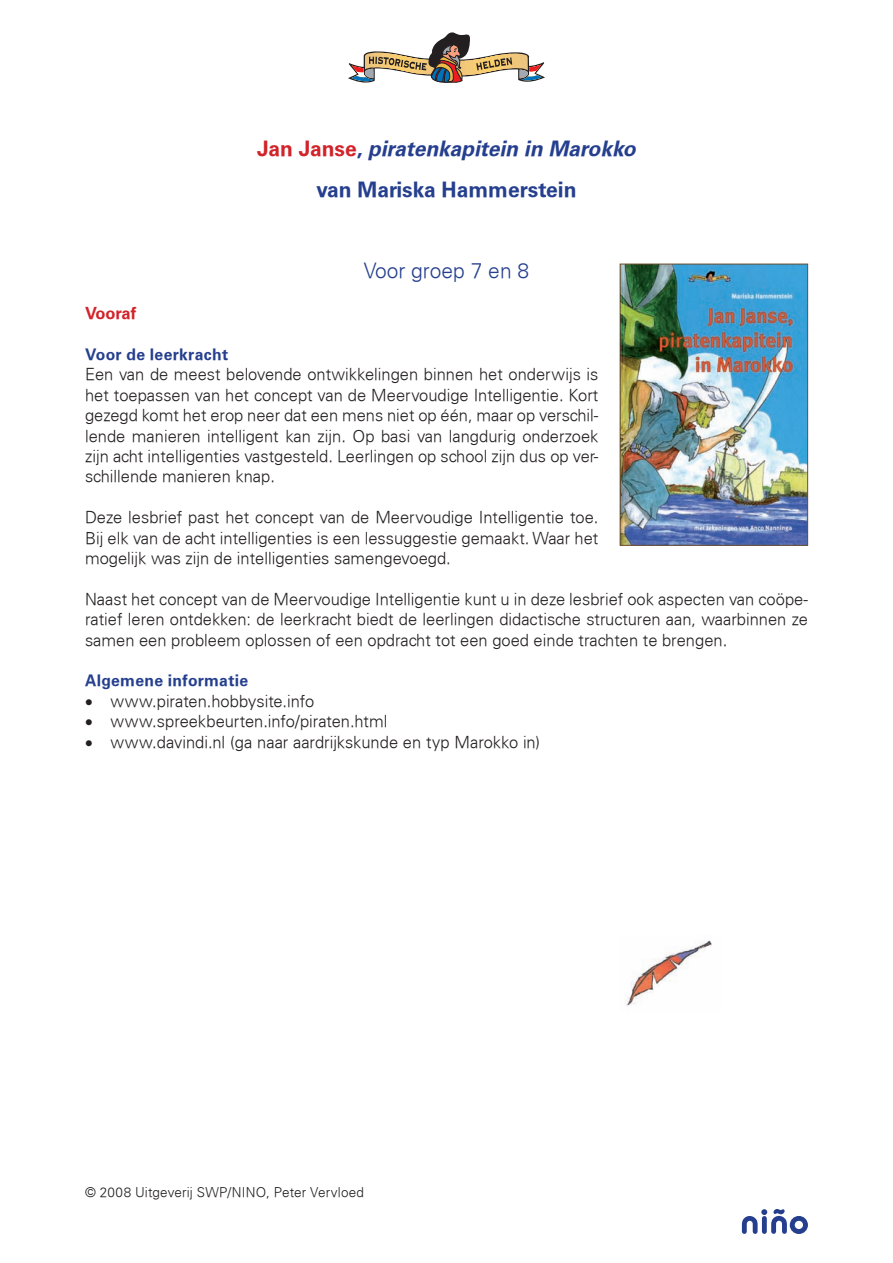
<style>
.page{position:relative;width:893px;height:1263px;background:#fff}
.page>*{position:absolute;margin:0;border:0;box-sizing:border-box;transform-origin:0 0}
.t1{font:italic 700 21px/40.8px "Univers";color:#253f8e;text-align:center}
.t2{font:300 21px "Univers";color:#253f8e}
.t3{font:300 16.5px/20.4px "Univers";color:#231f20;text-align:justify}
.t4{font:700 16.5px "Univers";color:#d1232a}
.t5{font:700 15.75px "Univers";letter-spacing:.02em;color:#253f8e}
.t6{font:300 13.5px "Univers";letter-spacing:.015em;color:#231f20}
.s1{font-style:normal;color:#d1232a}
.s2{font-style:normal}
</style>
<div class="page">
<svg style="left:348px;top:32px;width:197px;height:51px"></svg>
<svg style="left:742px;top:1209px;width:66px;height:25px"></svg>
<img style="left:622px;top:266px;width:184px;height:278px">
<div style="left:620px;top:264px;width:188px;height:282px;border:1px solid #6f5231"></div>
<img style="left:626px;top:940px;width:86px;height:66px">
<p class="t1" style="left:257px;top:128px;width:380px"><span class="s1">Jan Janse</span><span class="s2">,</span> piratenkapitein in Marokko <span class="s2">van Mariska Hammerstein</span></p>
<p class="t2" style="left:364px;top:258px;width:167px">Voor groep 7 en 8</p>
<p class="t4" style="left:85px;top:304px;width:53px">Vooraf</p>
<p class="t5" style="left:85px;top:345px;width:145px">Voor de leerkracht</p>
<p class="t3" style="left:85px;top:364px;width:515px">Een van de meest belovende ontwikkelingen binnen het onderwijs is het toepassen van het concept van de Meervoudige Intelligentie. Kort gezegd komt het erop neer dat een mens niet op één, maar op verschil&shy;lende manieren intelligent kan zijn. Op basi van langdurig onderzoek zijn acht intelligenties vastgesteld. Leerlingen op school zijn dus op ver&shy;schillende manieren knap.</p>
<p class="t3" style="left:85px;top:507px;width:515px">Deze lesbrief past het concept van de Meervoudige Intelligentie toe.<br>Bij elk van de acht intelligenties is een lessuggestie gemaakt. Waar het mogelijk was zijn de intelligenties samengevoegd.</p>
<p class="t3" style="left:85px;top:589px;width:724px">Naast het concept van de Meervoudige Intelligentie kunt u in deze lesbrief ook aspecten van coöpe&shy;ratief leren ontdekken: de leerkracht biedt de leerlingen didactische structuren aan, waarbinnen ze samen een probleem oplossen of een opdracht tot een goed einde trachten te brengen.</p>
<p class="t5" style="left:85px;top:672px;width:165px">Algemene informatie</p>
<p class="t3" style="left:85px;top:691px;width:231px">• www.piraten.hobbysite.info</p>
<p class="t3" style="left:85px;top:711px;width:304px">• www.spreekbeurten.info/piraten.html</p>
<p class="t3" style="left:85px;top:732px;width:457px">• www.davindi.nl (ga naar aardrijkskunde en typ Marokko in)</p>
<p class="t6" style="left:85px;top:1183px;width:280px">© 2008 Uitgeverij SWP/NINO, Peter Vervloed</p>
</div>
